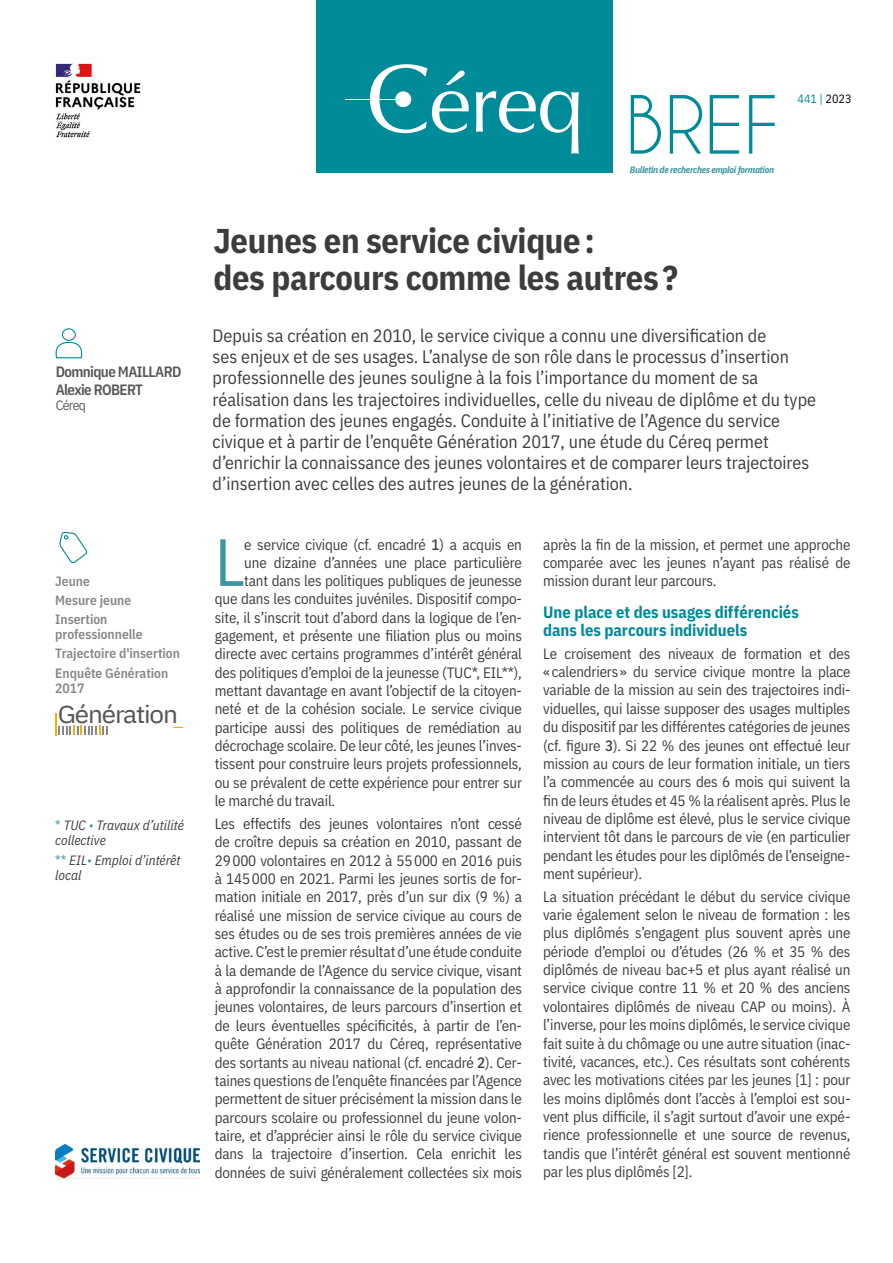
<style>
.page{position:relative;width:893px;height:1263px;background:#fff}
.page>*{position:absolute;margin:0;border:0;box-sizing:border-box;transform-origin:0 0}
.t1{font:75px "Caviar Dreams";color:#008b99}
.t2{font:66.6px "IBM Plex Sans Cond";color:#3c95a2}
.t3{font:700 34.5px/37.5px "IBM Plex Sans Cond";letter-spacing:-.01em;color:#3c3c3b}
.t4{font:24.75px "IBM Plex Sans Cond";letter-spacing:-.04em;color:#575756;scale:1.17 1}
.t5{font:18px/21px "IBM Plex Sans Cond";color:#3c3c3b}
.t6{font:700 16.5px/18.3px "IBM Plex Sans Cond";color:#008b99}
.t7{font:15px/18.3px "IBM Plex Sans Cond";letter-spacing:-.01em;color:#3c3c3b;text-align:justify}
.t8{font:600 15px/18px "IBM Plex Sans Cond";letter-spacing:-.04em;color:#575756}
.t9{font:600 13.5px/19.2px "IBM Plex Sans Cond";color:#878787}
.t10{font:italic 13.5px/15px "IBM Plex Sans Cond";color:#3c3c3b}
.t11{font:13.5px "IBM Plex Sans Cond";letter-spacing:-.04em;color:#575756}
.t12{font:12px "IBM Plex Sans Cond";color:#008b99}
.t13{font:italic 700 9.3px "IBM Plex Sans Cond";letter-spacing:-.03em;color:#3c95a2}
.s1{font-style:normal;color:#3c95a2}
.s2{color:#3c95a2}
.s3{color:#000}
.s4{font-weight:500}
</style>
<div class="page">
<div style="left:62px;top:328px;width:14px;height:13px;border:1px solid #008b99;border-radius:50%"></div>
<svg style="left:55px;top:341px;width:28px;height:18px"></svg>
<svg style="left:59px;top:531px;width:29px;height:33px"></svg>
<img style="left:55px;top:62px;width:86px;height:76px">
<div style="left:316px;top:0;width:296px;height:173px;background:#008b99"></div>
<hr style="left:346px;top:99px;width:62px;height:1px;background:#fff">
<svg style="left:370px;top:64px;width:99px;height:69px"></svg>
<svg style="left:476px;top:91px;width:103px;height:63px"></svg>
<div style="left:395px;top:91px;width:16px;height:16px;background:#fff;border-radius:50%"></div>
<img style="left:56px;top:1145px;width:144px;height:34px">
<svg style="left:55px;top:713px;width:52px;height:22px"></svg>
<p class="t8" style="left:56px;top:362px;width:127px">Domnique MAILLARD<br>Alexie ROBERT</p>
<p class="t11" style="left:56px;top:395px;width:32px">Céreq</p>
<p class="t9" style="left:55px;top:570px;width:77px">Jeune<br>Mesure jeune<br>Insertion</p>
<p class="t9" style="left:55px;top:624px;width:126px">professionnelle<br>Trajectoire d'insertion<br>Enquête Génération</p>
<p class="t9" style="left:55px;top:677px;width:31px">2017</p>
<h3 class="t4" style="left:58px;top:695px;width:104px">Génération</h3>
<p class="t10" style="left:55px;top:817px;width:130px"><span class="s1">*</span> TUC <span class="s2">•</span> Travaux d’utilité collective</p>
<p class="t10" style="left:55px;top:851px;width:127px"><span class="s1">**</span> EIL<span class="s2">•</span> Emploi d’intérêt local</p>
<h1 class="t1" style="left:625px;top:84px;width:156px">BREF</h1>
<p class="t13" style="left:630px;top:162px;width:145px">Bulletin de recherches emploi formation</p>
<h3 class="t3" style="left:213px;top:219px;width:466px">Jeunes en service civique:<br>des parcours comme les autres?</h3>
<p class="t12" style="left:798px;top:90px;width:55px">441 | <span class="s3">2023</span></p>
<p class="t5" style="left:213px;top:324px;width:605px">Depuis sa création en 2010, le service civique a connu une diversification de<br>ses enjeux et de ses usages. L’analyse de son rôle dans le processus d’insertion professionnelle des jeunes souligne à la fois l’importance du moment de sa réalisation dans les trajectoires individuelles, celle du niveau de diplôme et du type de formation des jeunes engagés. Conduite à l’initiative de l’Agence du service civique et à partir de l’enquête Génération 2017, une étude du Céreq permet d’enrichir la connaissance des jeunes volontaires et de comparer leurs trajectoires d’insertion avec celles des autres jeunes de la génération.</p>
<h2 class="t2" style="left:215px;top:511px;width:32px">L</h2>
<p class="t7" style="left:244px;top:534px;width:279px">e service civique (cf. encadré <span class="s4">1</span>) a acquis en</p>
<p class="t7" style="left:244px;top:552px;width:279px">une dizaine d’années une place particulière</p>
<p class="t7" style="left:244px;top:570px;width:279px">tant dans les politiques publiques de jeunesse</p>
<p class="t7" style="left:215px;top:588px;width:309px">que dans les conduites juvéniles. Dispositif compo-</p>
<p class="t7" style="left:215px;top:607px;width:309px">site, il s’inscrit tout d’abord dans la logique de l’en-</p>
<p class="t7" style="left:215px;top:625px;width:309px">gagement, et présente une filiation plus ou moins</p>
<p class="t7" style="left:215px;top:643px;width:309px">directe avec certains programmes d’intérêt général</p>
<p class="t7" style="left:215px;top:662px;width:309px">des politiques d’emploi de la jeunesse (TUC*, EIL**),</p>
<p class="t7" style="left:215px;top:680px;width:309px">mettant davantage en avant l’objectif de la citoyen-</p>
<p class="t7" style="left:215px;top:699px;width:309px">neté et de la cohésion sociale. Le service civique</p>
<p class="t7" style="left:215px;top:717px;width:309px">participe aussi des politiques de remédiation au</p>
<p class="t7" style="left:215px;top:735px;width:309px">décrochage scolaire. De leur côté, les jeunes l’inves-</p>
<p class="t7" style="left:215px;top:754px;width:309px">tissent pour construire leurs projets professionnels,</p>
<p class="t7" style="left:215px;top:772px;width:309px">ou se prévalent de cette expérience pour entrer sur</p>
<p class="t7" style="left:215px;top:790px;width:122px">le marché du travail.</p>
<p class="t7" style="left:215px;top:813px;width:309px">Les effectifs des jeunes volontaires n’ont cessé de croître depuis sa création en 2010, passant de 29000 volontaires en 2012 à 55000 en 2016 puis à 145000 en 2021. Parmi les jeunes sortis de for&shy;mation initiale en 2017, près d’un sur dix (9 %) a réalisé une mission de service civique au cours de ses études ou de ses trois premières années de vie active. C’est le premier résultat d’une étude conduite à la demande de l’Agence du service civique, visant à approfondir la connaissance de la population des jeunes volontaires, de leurs parcours d’insertion et de leurs éventuelles spécificités, à partir de l’en&shy;quête Génération 2017 du Céreq, représentative des sortants au niveau national (cf. encadré <span class="s4">2</span>). Cer&shy;taines questions de l’enquête financées par l’Agence permettent de situer précisément la mission dans le parcours scolaire ou professionnel du jeune volon&shy;taire, et d’apprécier ainsi le rôle du service civique dans la trajectoire d’insertion. Cela enrichit les données de suivi généralement collectées six mois</p>
<p class="t7" style="left:543px;top:534px;width:309px">après la fin de la mission, et permet une approche comparée avec les jeunes n’ayant pas réalisé de mission durant leur parcours.</p>
<p class="t6" style="left:543px;top:601px;width:257px">Une place et des usages différenciés dans les parcours individuels</p>
<p class="t7" style="left:543px;top:643px;width:309px">Le croisement des niveaux de formation et des «calendriers» du service civique montre la place variable de la mission au sein des trajectoires indi&shy;viduelles, qui laisse supposer des usages multiples du dispositif par les différentes catégories de jeunes (cf. figure <span class="s4">3</span>). Si 22 % des jeunes ont effectué leur mission au cours de leur formation initiale, un tiers l’a commencée au cours des 6 mois qui suivent la fin de leurs études et 45 % la réalisent après. Plus le niveau de diplôme est élevé, plus le service civique intervient tôt dans le parcours de vie (en particulier pendant les études pour les diplômés de l’enseigne&shy;ment supérieur).</p>
<p class="t7" style="left:543px;top:886px;width:309px">La situation précédant le début du service civique varie également selon le niveau de formation : les plus diplômés s’engagent plus souvent après une période d’emploi ou d’études (26 % et 35 % des diplômés de niveau bac+5 et plus ayant réalisé un service civique contre 11 % et 20 % des anciens volontaires diplômés de niveau CAP ou moins). À l’inverse, pour les moins diplômés, le service civique fait suite à du chômage ou une autre situation (inac&shy;tivité, vacances, etc.). Ces résultats sont cohérents avec les motivations citées par les jeunes [1] : pour les moins diplômés dont l’accès à l’emploi est sou&shy;vent plus difficile, il s’agit surtout d’avoir une expé&shy;rience professionnelle et une source de revenus, tandis que l’intérêt général est souvent mentionné par les plus diplômés [2].</p>
</div>
